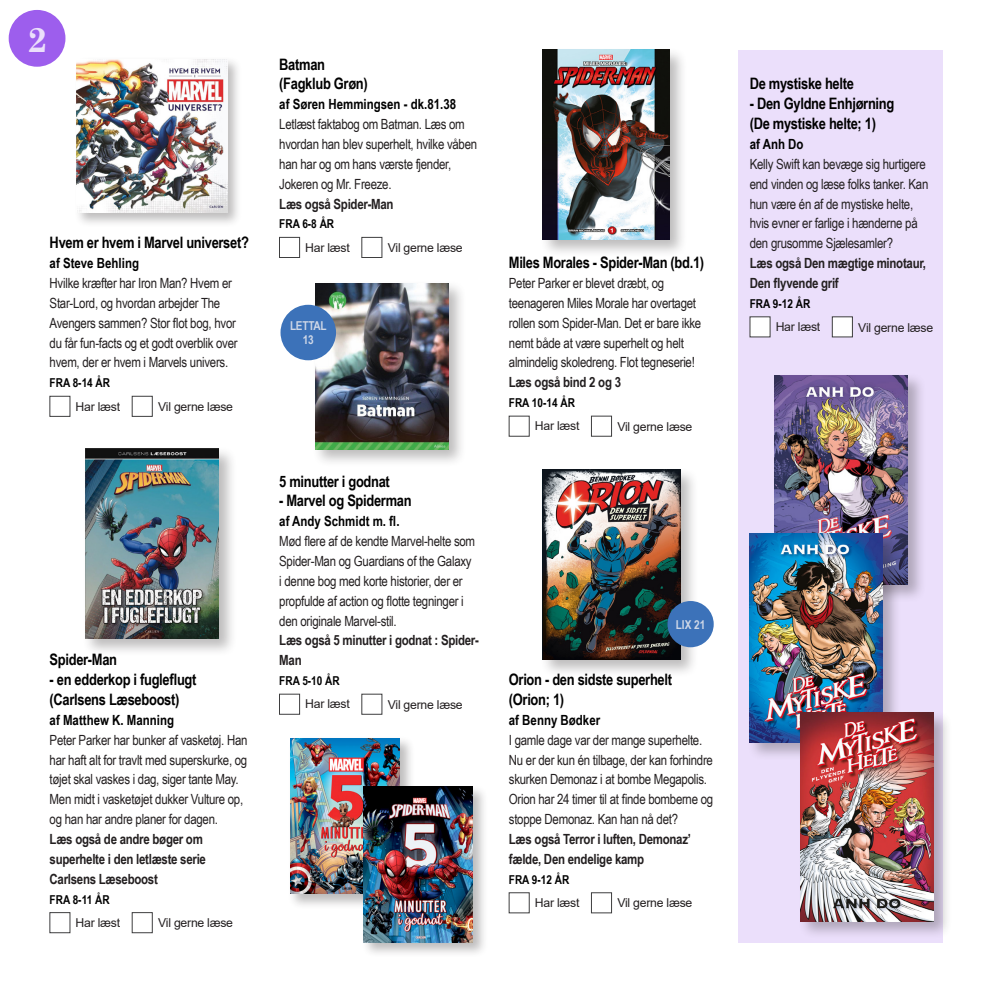
<style>
.page{position:relative;width:993px;height:993px;background:#fff}
.page>*{position:absolute;margin:0;border:0;box-sizing:border-box;transform-origin:0 0}
.t1{font:700 35px "Century Schoolbook";color:#ebdffb}
.TITEL_1{font:700 15.75px "Arial Narrow";letter-spacing:-.02em;color:#000}
.NOTE{font:14px/19.8px "Arial Narrow";letter-spacing:-.02em;color:#231f20}
.LÆS_OGSÅ{font:700 14px/19.8px "Arial Narrow";letter-spacing:-.02em;color:#231f20}
.forfatter{font:700 14px "Arial Narrow";color:#000}
.NOTE-2{font:700 14px/19.8px "Arial Narrow";letter-spacing:-.02em;color:#231f20}
.t2{font:12.25px "Arial";letter-spacing:-.02em;color:#231f20}
.ALDER{font:700 12.25px "Arial Narrow";color:#000}
.t3{font:700 12.25px "Arial Narrow";letter-spacing:-.02em;color:#ced7e7}
</style>
<div class="page">
<div style="left:738px;top:50px;width:205px;height:892px;background:#ebdffb"></div>
<div style="left:75px;top:57px;width:167px;height:170px;background:#231f20;opacity:.3"></div>
<img style="left:77px;top:59px;width:150px;height:153px">
<div style="left:132px;top:396px;width:20px;height:20px;background:#fff;border:1px solid #3e3e3f"></div>
<div style="left:132px;top:912px;width:20px;height:20px;background:#fff;border:1px solid #3e3e3f"></div>
<div style="left:279px;top:237px;width:21px;height:20px;background:#fff;border:1px solid #3e3e3f"></div>
<div style="left:279px;top:693px;width:21px;height:21px;background:#fff;border:1px solid #3e3e3f"></div>
<div style="left:591px;top:892px;width:20px;height:20px;background:#fff;border:1px solid #3e3e3f"></div>
<div style="left:749px;top:316px;width:21px;height:21px;background:#fff"></div>
<div style="left:831px;top:316px;width:21px;height:21px;background:#fff"></div>
<div style="left:83px;top:446px;width:155px;height:211px;background:#231f20;opacity:.3"></div>
<img style="left:85px;top:448px;width:134px;height:190px">
<div style="left:312px;top:280px;width:155px;height:188px;background:#231f20;opacity:.3"></div>
<img style="left:315px;top:283px;width:133px;height:166px">
<div style="left:288px;top:735px;width:126px;height:174px;background:#231f20;opacity:.3"></div>
<img style="left:290px;top:738px;width:109px;height:155px">
<div style="left:540px;top:47px;width:147px;height:211px;background:#231f20;opacity:.3"></div>
<img style="left:542px;top:50px;width:127px;height:189px">
<div style="left:540px;top:467px;width:158px;height:211px;background:#231f20;opacity:.3"></div>
<img style="left:542px;top:469px;width:138px;height:190px">
<div style="left:771px;top:372px;width:155px;height:230px;background:#231f20;opacity:.3"></div>
<img style="left:774px;top:375px;width:133px;height:209px">
<div style="left:280px;top:305px;width:56px;height:55px;background:#3c72b9;border-radius:50%"></div>
<div style="left:361px;top:784px;width:127px;height:173px;background:#231f20;opacity:.3"></div>
<img style="left:363px;top:786px;width:109px;height:156px">
<div style="left:747px;top:531px;width:154px;height:230px;background:#231f20;opacity:.3"></div>
<img style="left:749px;top:533px;width:133px;height:209px">
<div style="left:797px;top:709px;width:155px;height:230px;background:#231f20;opacity:.3"></div>
<img style="left:800px;top:712px;width:133px;height:208px">
<div style="left:667px;top:600px;width:46px;height:47px;background:#3c72b9;border-radius:50%"></div>
<div style="left:9px;top:10px;width:56px;height:57px;background:#9d5eed;border-radius:50%"></div>
<h1 class="t1" style="left:27px;top:12px;width:22px">2</h1>
<h2 class="TITEL_1" style="left:50px;top:231px;width:201px">Hvem er hvem i Marvel universet?</h2>
<p class="forfatter" style="left:50px;top:252px;width:91px">af Steve Behling</p>
<p class="NOTE" style="left:50px;top:272px;width:189px">Hvilke kræfter har Iron Man? Hvem er Star-Lord, og hvordan arbejder The Avengers sammen? Stor flot bog, hvor du får fun-facts og et godt overblik over hvem, der er hvem i Marvels univers.</p>
<p class="ALDER" style="left:50px;top:373px;width:62px">FRA 8-14 ÅR</p>
<p class="t2" style="left:76px;top:397px;width:46px">Har læst</p>
<p class="t2" style="left:158px;top:398px;width:76px">Vil gerne læse</p>
<h2 class="TITEL_1" style="left:50px;top:647px;width:69px">Spider-Man</h2>
<h2 class="TITEL_1" style="left:50px;top:667px;width:148px">- en edderkop i fugleflugt</h2>
<h2 class="TITEL_1" style="left:50px;top:687px;width:131px">(Carlsens Læseboost)</h2>
<p class="forfatter" style="left:50px;top:709px;width:126px">af Matthew K. Manning</p>
<p class="NOTE" style="left:50px;top:729px;width:199px">Peter Parker har bunker af vasketøj. Han har haft alt for travlt med superskurke, og tøjet skal vaskes i dag, siger tante May.<br>Men midt i vasketøjet dukker Vulture op, og han har andre planer for dagen.</p>
<p class="LÆS_OGSÅ" style="left:50px;top:828px;width:158px">Læs også de andre bøger om superhelte i den letlæste serie<br>Carlsens Læseboost</p>
<p class="ALDER" style="left:50px;top:889px;width:61px">FRA 8-11 ÅR</p>
<p class="t2" style="left:76px;top:913px;width:46px">Har læst</p>
<p class="t2" style="left:158px;top:914px;width:76px">Vil gerne læse</p>
<h2 class="TITEL_1" style="left:279px;top:52px;width:47px">Batman</h2>
<h2 class="TITEL_1" style="left:279px;top:72px;width:90px">(Fagklub Grøn)</h2>
<p class="forfatter" style="left:279px;top:94px;width:178px">af Søren Hemmingsen - dk.81.38</p>
<p class="NOTE" style="left:279px;top:114px;width:199px">Letlæst faktabog om Batman. Læs om hvordan han blev superhelt, hvilke våben han har og om hans værste fjender,<br>Jokeren og Mr. Freeze.</p>
<p class="LÆS_OGSÅ" style="left:279px;top:193px;width:116px">Læs også Spider-Man</p>
<p class="ALDER" style="left:279px;top:215px;width:56px">FRA 6-8 ÅR</p>
<p class="t2" style="left:305px;top:239px;width:46px">Har læst</p>
<p class="t2" style="left:387px;top:239px;width:76px">Vil gerne læse</p>
<h2 class="TITEL_1" style="left:749px;top:72px;width:106px">De mystiske helte</h2>
<h2 class="TITEL_1" style="left:749px;top:92px;width:146px">- Den Gyldne Enhjørning</h2>
<h2 class="TITEL_1" style="left:749px;top:112px;width:128px">(De mystiske helte; 1)</h2>
<p class="forfatter" style="left:749px;top:133px;width:55px">af Anh Do</p>
<p class="NOTE" style="left:749px;top:153px;width:180px">Kelly Swift kan bevæge sig hurtigere end vinden og læse folks tanker. Kan hun være én af de mystiske helte, hvis evner er farlige i hænderne på den grusomme Sjælesamler?</p>
<p class="LÆS_OGSÅ" style="left:749px;top:252px;width:178px">Læs også Den mægtige minotaur,<br>Den flyvende grif</p>
<p class="ALDER" style="left:749px;top:294px;width:62px">FRA 9-12 ÅR</p>
<h2 class="TITEL_1" style="left:508px;top:250px;width:197px">Miles Morales - Spider-Man (bd.1)</h2>
<p class="NOTE" style="left:508px;top:272px;width:194px">Peter Parker er blevet dræbt, og teenageren Miles Morale har overtaget rollen som Spider-Man. Det er bare ikke nemt både at være superhelt og helt almindelig skoledreng. Flot tegneserie!</p>
<p class="LÆS_OGSÅ" style="left:508px;top:371px;width:114px">Læs også bind 2 og 3</p>
<p class="ALDER" style="left:508px;top:393px;width:68px">FRA 10-14 ÅR</p>
<p class="t2" style="left:534px;top:417px;width:46px">Har læst</p>
<p class="t2" style="left:617px;top:418px;width:76px">Vil gerne læse</p>
<p class="t3" style="left:290px;top:316px;width:38px">LETTAL</p>
<p class="t2" style="left:775px;top:318px;width:46px">Har læst</p>
<p class="t2" style="left:858px;top:318px;width:76px">Vil gerne læse</p>
<p class="t3" style="left:303px;top:330px;width:12px">13</p>
<h2 class="TITEL_1" style="left:279px;top:469px;width:112px">5 minutter i godnat</h2>
<h2 class="TITEL_1" style="left:279px;top:489px;width:134px">- Marvel og Spiderman</h2>
<p class="forfatter" style="left:279px;top:510px;width:122px">af Andy Schmidt m. fl.</p>
<p class="NOTE" style="left:279px;top:530px;width:197px">Mød flere af de kendte Marvel-helte som Spider-Man og Guardians of the Galaxy i denne bog med korte historier, der er propfulde af action og flotte tegninger i den originale Marvel-stil.</p>
<p class="LÆS_OGSÅ" style="left:279px;top:629px;width:201px">Læs også 5 minutter i godnat : Spider-<br>Man</p>
<p class="ALDER" style="left:279px;top:671px;width:62px">FRA 5-10 ÅR</p>
<p class="t2" style="left:305px;top:695px;width:46px">Har læst</p>
<p class="t2" style="left:387px;top:695px;width:76px">Vil gerne læse</p>
<p class="t3" style="left:675px;top:614px;width:31px">LIX 21</p>
<h2 class="TITEL_1" style="left:508px;top:667px;width:165px">Orion - den sidste superhelt</h2>
<h2 class="TITEL_1" style="left:508px;top:687px;width:57px">(Orion; 1)</h2>
<p class="forfatter" style="left:508px;top:709px;width:93px">af Benny Bødker</p>
<p class="NOTE" style="left:508px;top:729px;width:206px">I gamle dage var der mange superhelte.<br>Nu er der kun én tilbage, der kan forhindre skurken Demonaz i at bombe Megapolis.<br>Orion har 24 timer til at finde bomberne og stoppe Demonaz. Kan han nå det?</p>
<p class="NOTE-2" style="left:508px;top:828px;width:183px">Læs også Terror i luften, Demonaz’ fælde, Den endelige kamp</p>
<p class="ALDER" style="left:508px;top:869px;width:62px">FRA 9-12 ÅR</p>
<p class="t2" style="left:534px;top:893px;width:46px">Har læst</p>
<p class="t2" style="left:617px;top:894px;width:76px">Vil gerne læse</p>
</div>
